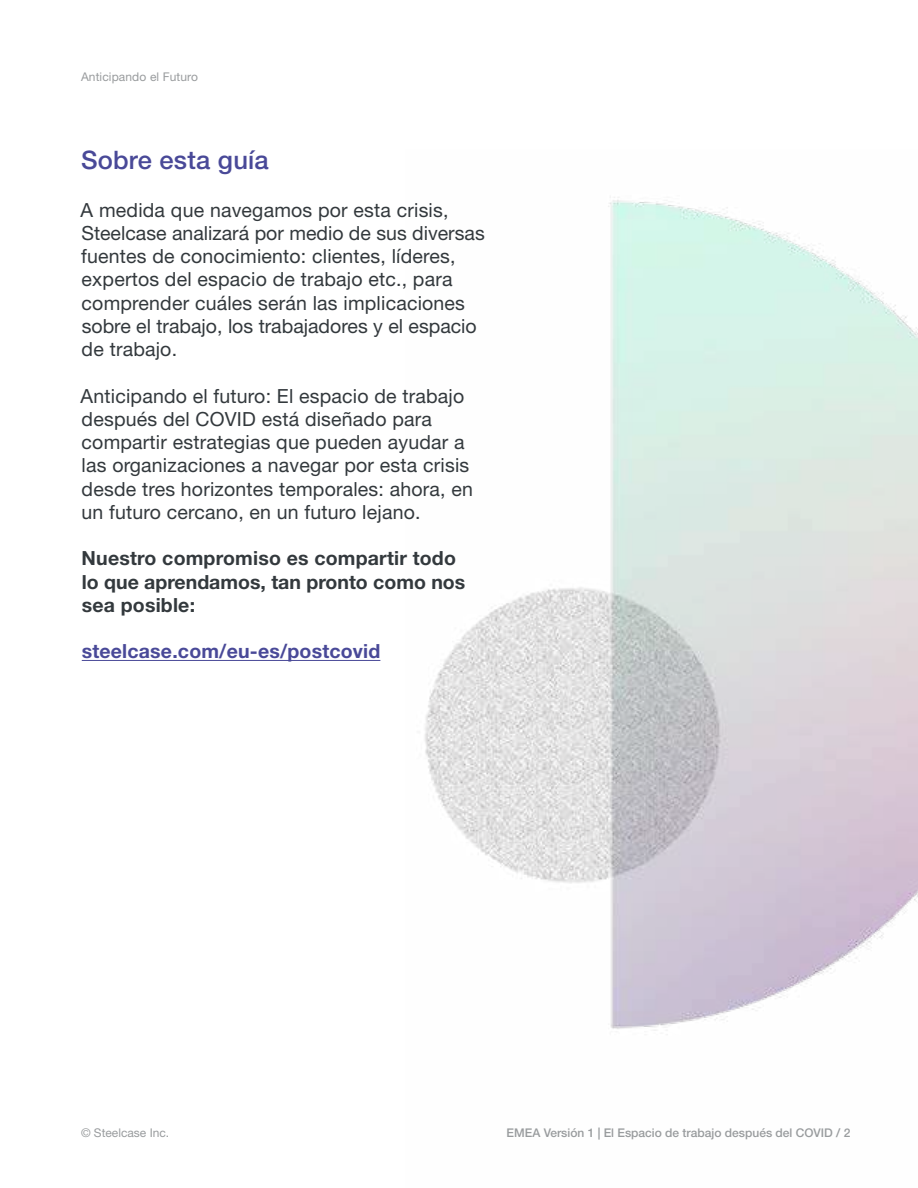
<style>
.page{position:relative;width:918px;height:1188px;background:#fff}
.page>*{position:absolute;margin:0;border:0;box-sizing:border-box;transform-origin:0 0}
.t1{font:500 25.5px "Helvetica Neue LT Pro";letter-spacing:.01em;color:#494998}
.t2{font:19.5px/23.2px "Helvetica Neue LT Pro";letter-spacing:.01em;color:#33393d}
.t3{font:700 19.5px/23.2px "Helvetica Neue LT Pro";letter-spacing:.01em;color:#33393d}
.t4{font:700 19.5px "Helvetica Neue LT Pro";letter-spacing:.01em;color:#494998}
.t5{font:500 12px "Helvetica Neue LT Pro";color:#999c9e}
.t6{font:12px "Helvetica Neue LT Pro";letter-spacing:.01em;color:#999c9e}
</style>
<div class="page">
<img style="left:425px;top:197px;width:493px;height:834px">
<hr style="left:82px;top:660px;width:298px;height:1px;background:#494998">
<p class="t6" style="left:81px;top:69px;width:119px">Anticipando el Futuro</p>
<h1 class="t1" style="left:81px;top:145px;width:189px">Sobre esta guía</h1>
<p class="t2" style="left:81px;top:198px;width:406px">A medida que navegamos por esta crisis, Steelcase analizará por medio de sus diversas fuentes de conocimiento: clientes, líderes, expertos del espacio de trabajo etc., para comprender cuáles serán las implicaciones sobre el trabajo, los trabajadores y el espacio de trabajo.</p>
<p class="t2" style="left:81px;top:384px;width:394px">Anticipando el futuro: El espacio de trabajo después del COVID está diseñado para compartir estrategias que pueden ayudar a las organizaciones a navegar por esta crisis desde tres horizontes temporales: ahora, en un futuro cercano, en un futuro lejano.</p>
<p class="t3" style="left:82px;top:546px;width:385px">Nuestro compromiso es compartir todo lo que aprendamos, tan pronto como nos sea posible:</p>
<p class="t4" style="left:82px;top:639px;width:300px">steelcase.com/eu-es/postcovid</p>
<p class="t6" style="left:81px;top:1125px;width:90px">© Steelcase Inc.</p>
<p class="t5" style="left:507px;top:1126px;width:345px">EMEA Versión 1 | El Espacio de trabajo después del COVID / 2</p>
</div>
